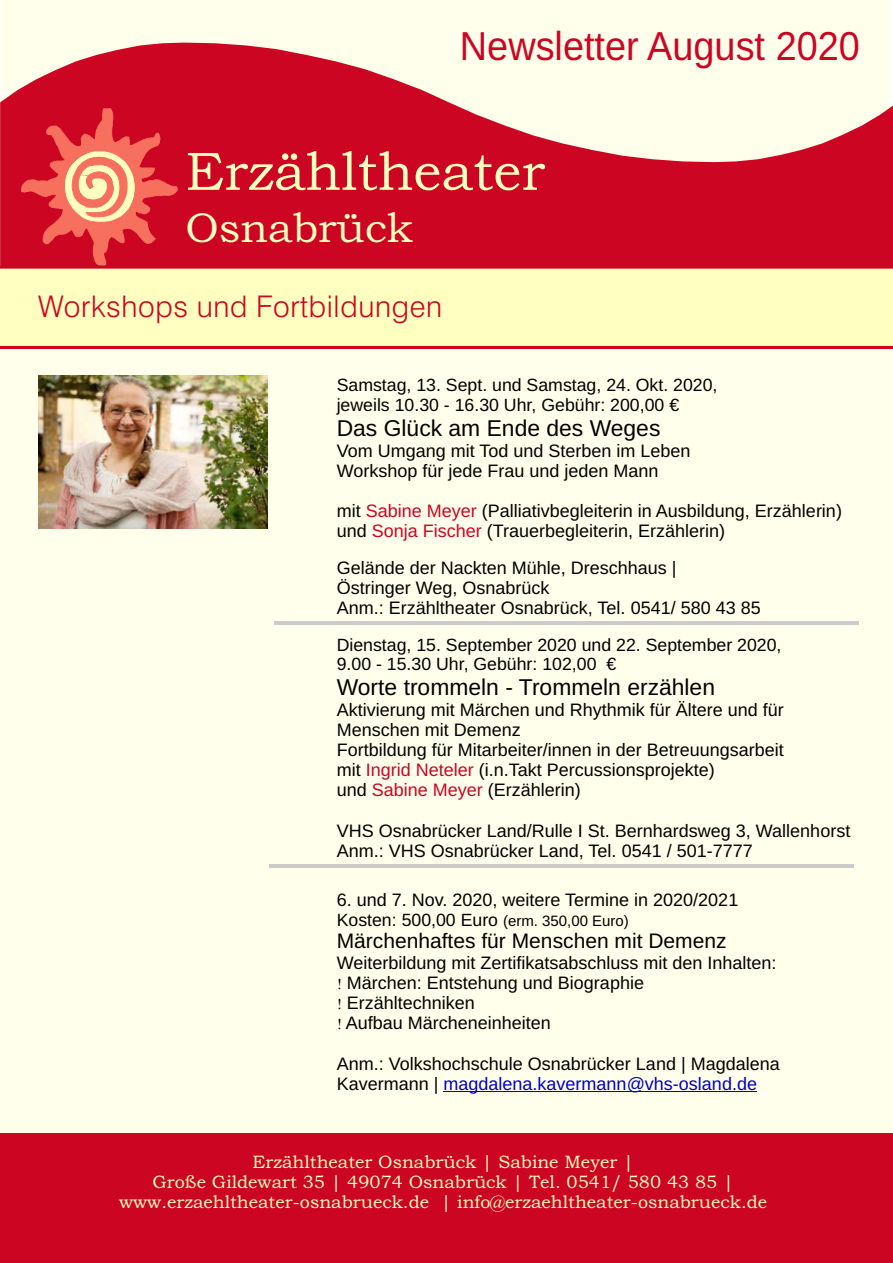
<style>
.page{position:relative;width:893px;height:1263px;background:#fff}
.page>*{position:absolute;margin:0;border:0;box-sizing:border-box;transform-origin:0 0}
.t1{font:54px "Bookman Old Style";color:#ffffbf}
.t2{font:41.85px "Bookman Old Style";color:#ffffbf}
.t3{font:40.5px "Liberation Sans";color:#cc0523;scale:.94 1}
.t4{font:300 29.85px "Swiss 721 BT";letter-spacing:.02em;color:#cd0423}
.t5{font:22.8px "Liberation Sans";color:#000}
.t6{font:21px "Liberation Sans";color:#000}
.t7{font:18px/20.1px "Liberation Sans";color:#000}
.t8{font:18px/20.2px "Bookman Old Style";color:#ffffbf;text-align:center}
.t9{font:17.7px/19.8px "Liberation Sans";color:#000}
.s1{color:#cc0423}
.s2{font-size:15px}
.s3{color:#0000c4}
</style>
<div class="page">
<div style="left:1px;top:0;width:888px;height:496px;background:#ffffec"></div>
<svg style="left:0;top:43px;width:893px;height:221px;fill:#cc0523"></svg>
<svg style="left:21px;top:108px;width:156px;height:156px;background:#e04246"></svg>
<div style="left:0;top:273px;width:893px;height:981px;background:#ffffec"></div>
<svg style="left:0;top:264px;width:893px;height:85px;background:#fae8b0"></svg>
<div style="left:0;top:1133px;width:893px;height:130px;background:#cc0523"></div>
<hr style="left:274px;top:621px;width:585px;height:4px;background:#ccc">
<hr style="left:269px;top:864px;width:584px;height:4px;background:#ccc">
<hr style="left:443px;top:1091px;width:314px;height:1px;background:#0000c4">
<img style="left:38px;top:375px;width:229px;height:153px">
<h3 class="t3" style="left:460px;top:31px;width:427px">Newsletter August 2020</h3>
<h1 class="t1" style="left:185px;top:151px;width:361px">Erzähltheater</h1>
<h2 class="t2" style="left:185px;top:212px;width:229px">Osnabrück</h2>
<h3 class="t4" style="left:38px;top:295px;width:406px">Workshops und Fortbildungen</h3>
<p class="t9" style="left:337px;top:377px;width:382px">Samstag, 13. Sept. und Samstag, 24. Okt. 2020,</p>
<p class="t9" style="left:337px;top:397px;width:344px">jeweils 10.30 - 16.30 Uhr, Gebühr: 200,00 €</p>
<p class="t5" style="left:337px;top:419px;width:325px">Das Glück am Ende des Weges</p>
<p class="t7" style="left:337px;top:442px;width:355px">Vom Umgang mit Tod und Sterben im Leben<br>Workshop für jede Frau und jeden Mann</p>
<p class="t7" style="left:337px;top:502px;width:507px">mit <span class="s1">Sabine Meyer</span> (Palliativbegleiterin in Ausbildung, Erzählerin) und <span class="s1">Sonja Fischer</span> (Trauerbegleiterin, Erzählerin)</p>
<p class="t7" style="left:337px;top:559px;width:426px">Gelände der Nackten Mühle, Dreschhaus |<br>Östringer Weg, Osnabrück<br>Anm.: Erzähltheater Osnabrück, Tel. 0541/ 580 43 85</p>
<p class="t9" style="left:337px;top:636px;width:446px">Dienstag, 15. September 2020 und 22. September 2020,<br>9.00 - 15.30 Uhr, Gebühr: 102,00 €</p>
<p class="t5" style="left:337px;top:678px;width:380px">Worte trommeln - Trommeln erzählen</p>
<p class="t7" style="left:337px;top:701px;width:449px">Aktivierung mit Märchen und Rhythmik für Ältere und für<br>Menschen mit Demenz</p>
<p class="t7" style="left:337px;top:762px;width:380px">mit <span class="s1">Ingrid Neteler</span> (i.n.Takt Percussionsprojekte)</p>
<p class="t7" style="left:337px;top:741px;width:449px">Fortbildung für Mitarbeiter/innen in der Betreuungsarbeit</p>
<p class="t7" style="left:337px;top:782px;width:246px">und <span class="s1">Sabine Meyer</span> (Erzählerin)</p>
<p class="t7" style="left:337px;top:822px;width:515px">VHS Osnabrücker Land/Rulle I St. Bernhardsweg 3, Wallenhorst<br>Anm.: VHS Osnabrücker Land, Tel. 0541 / 501-7777</p>
<p class="t7" style="left:337px;top:891px;width:403px">6. und 7. Nov. 2020, weitere Termine in 2020/2021</p>
<p class="t9" style="left:337px;top:911px;width:294px">Kosten: 500,00 Euro <span class="s2">(erm. 350,00 Euro)</span></p>
<p class="t6" style="left:337px;top:933px;width:391px">Märchenhaftes für Menschen mit Demenz</p>
<p class="t7" style="left:337px;top:954px;width:441px">Weiterbildung mit Zertifikatsabschluss mit den Inhalten:</p>
<p class="t7" style="left:347px;top:974px;width:299px">Märchen: Entstehung und Biographie</p>
<p class="t7" style="left:346px;top:995px;width:207px">Erzähltechniken<br>Aufbau Märcheneinheiten</p>
<p class="t7" style="left:337px;top:1055px;width:445px">Anm.: Volkshochschule Osnabrücker Land | Magdalena<br>Kavermann | <span class="s3">magdalena.kavermann@vhs-osland.de</span></p>
<p class="t8" style="left:153px;top:1153px;width:583px">Erzähltheater Osnabrück | Sabine Meyer |<br>Große Gildewart 35 | 49074 Osnabrück | Tel. 0541/ 580 43 85 |</p>
<p class="t8" style="left:119px;top:1194px;width:649px">www.erzaehltheater-osnabrueck.de | info@erzaehltheater-osnabrueck.de</p>
</div>
